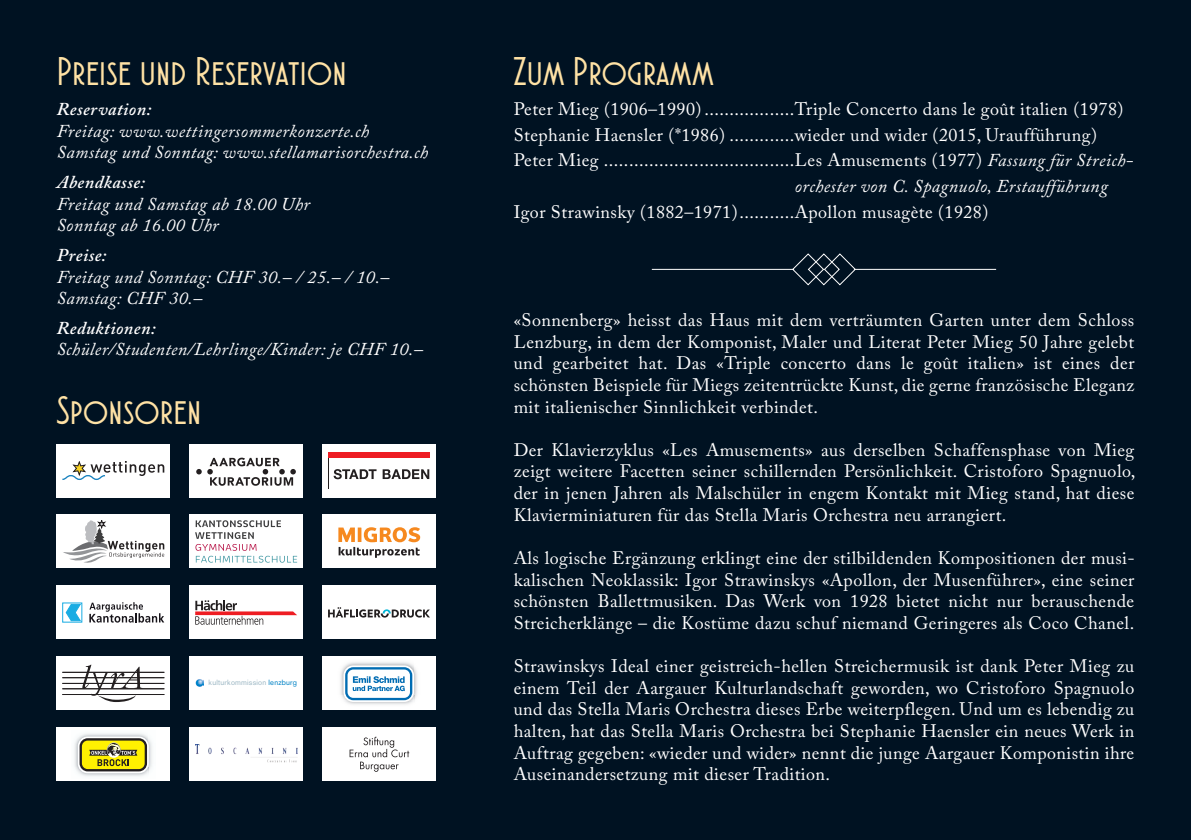
<style>
.page{position:relative;width:1191px;height:840px;background:#fff}
.page>*{position:absolute;margin:0;border:0;box-sizing:border-box;transform-origin:0 0}
.t1{font:40px "Atlantic Cruise";letter-spacing:.025em;color:#ffe2a5}
.t2{font:18px/21.6px "Adobe Caslon Pro";letter-spacing:.025em;color:#fff;text-align:justify}
.t3{font:italic 18px/21.6px "Adobe Caslon Pro";letter-spacing:.025em;color:#fff}
.t4{font:italic 600 18px "Adobe Caslon Pro";letter-spacing:.025em;color:#fff}
.t5{font:7.4px "Akzidenz Grotesk";letter-spacing:.025em;color:#9cb7c4}
.s1{color:#0082c5}
.s2{font-style:italic}
</style>
<div class="page">
<div style="left:0;top:0;width:1191px;height:839px;background:#001222"></div>
<div style="left:57px;top:443px;width:113px;height:54px;background:#fff"></div>
<div style="left:322px;top:443px;width:114px;height:54px;background:#fff"></div>
<div style="left:189px;top:443px;width:114px;height:54px;background:#fff"></div>
<div style="left:57px;top:514px;width:113px;height:54px;background:#fff"></div>
<div style="left:322px;top:514px;width:114px;height:54px;background:#fff"></div>
<div style="left:189px;top:514px;width:114px;height:54px;background:#fff"></div>
<div style="left:57px;top:585px;width:113px;height:54px;background:#fff"></div>
<div style="left:322px;top:585px;width:114px;height:54px;background:#fff"></div>
<div style="left:189px;top:585px;width:114px;height:54px;background:#fff"></div>
<svg style="left:62px;top:461px;width:102px;height:19px"></svg>
<svg style="left:196px;top:457px;width:100px;height:28px"></svg>
<svg style="left:334px;top:469px;width:42px;height:10px"></svg>
<svg style="left:382px;top:469px;width:47px;height:10px"></svg>
<hr style="left:328px;top:457px;width:1px;height:31px;background:#231f20">
<div style="left:328px;top:452px;width:102px;height:6px;background:#ee1d23"></div>
<svg style="left:63px;top:520px;width:101px;height:42px"></svg>
<svg style="left:195px;top:520px;width:102px;height:42px"></svg>
<svg style="left:338px;top:527px;width:82px;height:30px"></svg>
<svg style="left:89px;top:602px;width:75px;height:20px"></svg>
<div style="left:62px;top:602px;width:20px;height:20px;border:1px solid #18ace3"></div>
<svg style="left:66px;top:603px;width:15px;height:17px"></svg>
<svg style="left:195px;top:600px;width:102px;height:24px"></svg>
<svg style="left:328px;top:607px;width:102px;height:10px"></svg>
<div style="left:57px;top:656px;width:113px;height:54px;background:#fff"></div>
<div style="left:322px;top:656px;width:114px;height:54px;background:#fff"></div>
<div style="left:189px;top:656px;width:114px;height:54px;background:#fff"></div>
<hr style="left:62px;top:671px;width:102px;height:1px;background:#231f20">
<hr style="left:62px;top:677px;width:102px;height:1px;background:#231f20">
<hr style="left:62px;top:682px;width:102px;height:1px;background:#231f20">
<hr style="left:62px;top:688px;width:102px;height:1px;background:#231f20">
<hr style="left:62px;top:693px;width:102px;height:1px;background:#231f20">
<svg style="left:82px;top:664px;width:60px;height:37px"></svg>
<svg style="left:195px;top:679px;width:8px;height:8px"></svg>
<img style="left:340px;top:662px;width:77px;height:43px">
<svg style="left:343px;top:665px;width:71px;height:36px"></svg>
<svg style="left:345px;top:666px;width:67px;height:33px"></svg>
<div style="left:57px;top:727px;width:113px;height:53px;background:#fff"></div>
<img style="left:74px;top:733px;width:78px;height:44px">
<svg style="left:78px;top:736px;width:71px;height:36px"></svg>
<svg style="left:80px;top:737px;width:67px;height:34px;background:#b7ae27"></svg>
<div style="left:189px;top:727px;width:114px;height:53px;background:#fff"></div>
<img style="left:195px;top:744px;width:102px;height:19px">
<div style="left:322px;top:727px;width:114px;height:53px;background:#fff"></div>
<svg style="left:349px;top:736px;width:60px;height:35px"></svg>
<svg style="left:791px;top:253px;width:65px;height:33px"></svg>
<hr style="left:854px;top:269px;width:142px;height:1px;background:#fff">
<hr style="left:652px;top:269px;width:142px;height:1px;background:#fff">
<h1 class="t1" style="left:57px;top:51px;width:291px">PREISE UND RESERVATION</h1>
<p class="t4" style="left:57px;top:103px;width:96px">Reservation:</p>
<p class="t3" style="left:57px;top:123px;width:373px">Freitag: www.wettingersommerkonzerte.ch<br>Samstag und Sonntag: www.stellamarisorchestra.ch</p>
<p class="t4" style="left:57px;top:175px;width:90px">Abendkasse:</p>
<p class="t3" style="left:57px;top:195px;width:255px">Freitag und Samstag ab 18.00 Uhr<br>Sonntag ab 16.00 Uhr</p>
<p class="t4" style="left:57px;top:248px;width:51px">Preise:</p>
<p class="t3" style="left:57px;top:268px;width:334px">Freitag und Sonntag: CHF 30.– / 25.– / 10.–<br>Samstag: CHF 30.–</p>
<p class="t4" style="left:57px;top:321px;width:100px">Reduktionen:</p>
<p class="t3" style="left:57px;top:341px;width:368px">Schüler/Studenten/Lehrlinge/Kinder: je CHF 10.–</p>
<h1 class="t1" style="left:57px;top:390px;width:146px">SPONSOREN</h1>
<p class="t5" style="left:209px;top:679px;width:90px">kulturkommission <span class="s1">lenzburg</span></p>
<h1 class="t1" style="left:514px;top:51px;width:201px">ZUM PROGRAMM</h1>
<p class="t2" style="left:514px;top:100px;width:611px">Peter Mieg (1906–1990)..................Triple Concerto dans le goût italien (1978)</p>
<p class="t2" style="left:514px;top:126px;width:585px">Stephanie Haensler (*1986) .............wieder und wider (2015, Uraufführung)</p>
<p class="t2" style="left:514px;top:152px;width:621px">Peter Mieg ......................................Les Amusements (1977) <span class="s2">Fassung für Streich-</span></p>
<p class="t3" style="left:795px;top:178px;width:314px">orchester von C. Spagnuolo, Erstaufführung</p>
<p class="t2" style="left:514px;top:203px;width:476px">Igor Strawinsky (1882–1971)...........Apollon musagète (1928)</p>
<p class="t2" style="left:514px;top:311px;width:622px">«Sonnenberg» heisst das Haus mit dem verträumten Garten unter dem Schloss Lenzburg, in dem der Komponist, Maler und Literat Peter Mieg 50 Jahre gelebt und gearbeitet hat. Das «Triple concerto dans le goût italien» ist eines der schönsten Beispiele für Miegs zeitentrückte Kunst, die gerne französische Eleganz mit italienischer Sinnlichkeit verbindet.</p>
<p class="t2" style="left:514px;top:441px;width:623px">Der Klavierzyklus «Les Amusements» aus derselben Schaffensphase von Mieg zeigt weitere Facetten seiner schillernden Persönlichkeit. Cristoforo Spagnuolo, der in jenen Jahren als Malschüler in engem Kontakt mit Mieg stand, hat diese Klavierminiaturen für das Stella Maris Orchestra neu arrangiert.</p>
<p class="t2" style="left:514px;top:549px;width:622px">Als logische Ergänzung erklingt eine der stilbildenden Kompositionen der musi&shy;kalischen Neoklassik: Igor Strawinskys «Apollon, der Musenführer», eine seiner schönsten Ballettmusiken. Das Werk von 1928 bietet nicht nur berauschende Streicherklänge – die Kostüme dazu schuf niemand Geringeres als Coco Chanel.</p>
<p class="t2" style="left:514px;top:657px;width:622px">Strawinskys Ideal einer geistreich-hellen Streichermusik ist dank Peter Mieg zu einem Teil der Aargauer Kulturlandschaft geworden, wo Cristoforo Spagnuolo und das Stella Maris Orchestra dieses Erbe weiterpflegen. Und um es lebendig zu halten, hat das Stella Maris Orchestra bei Stephanie Haensler ein neues Werk in Auftrag gegeben: «wieder und wider» nennt die junge Aargauer Komponistin ihre Auseinandersetzung mit dieser Tradition.</p>
</div>
